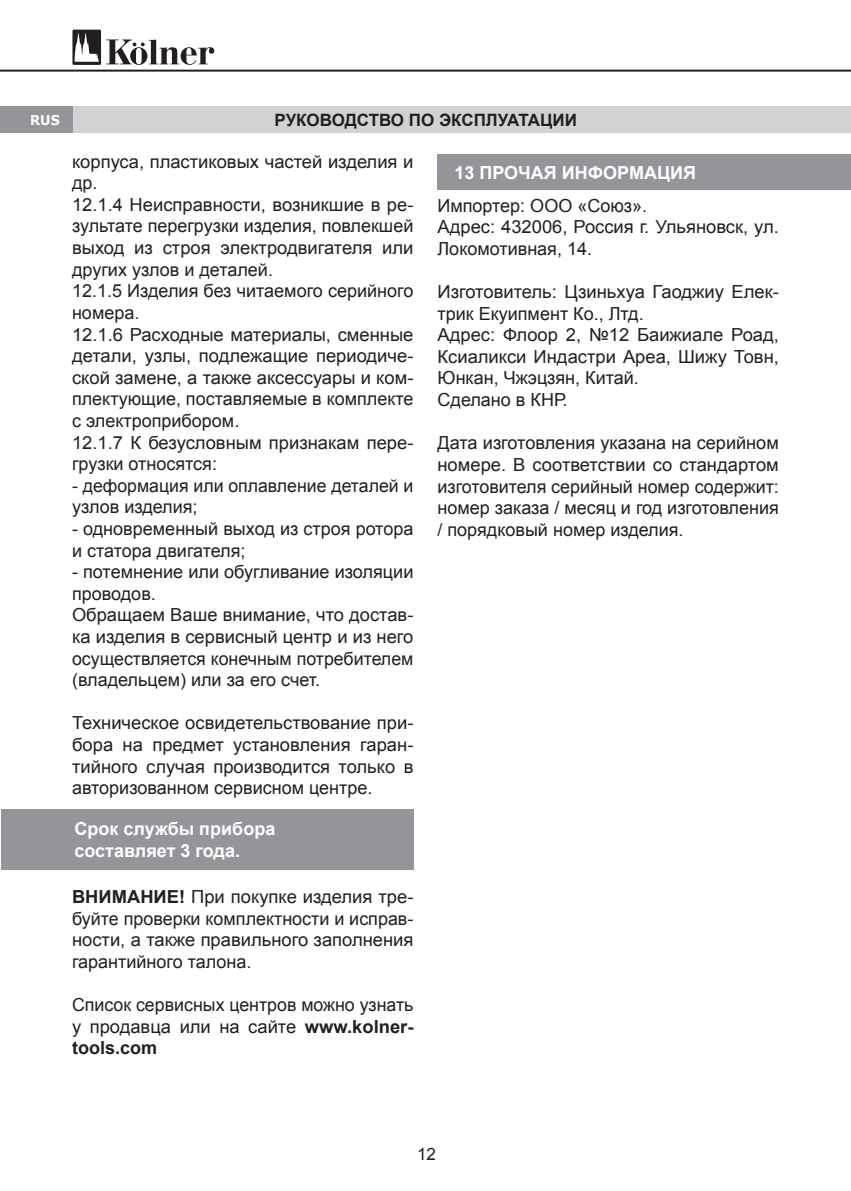
<style>
.page{position:relative;width:851px;height:1191px;background:#fff}
.page>*{position:absolute;margin:0;border:0;box-sizing:border-box;transform-origin:0 0}
.t1{font:18px/21.6px "Arial";color:#231f20}
.t2{font:700 18px/21.6px "Arial";color:#fff}
.t3{font:700 17px "Arial";color:#231f20}
.t4{font:17px "Arial";color:#231f20}
.t5{font:700 13.6px "Verdana";color:#fff;scale:.95 1}
.s1{font-weight:700}
</style>
<div class="page">
<svg style="left:850px;top:107px;width:1px;height:26px"></svg>
<div style="left:1px;top:107px;width:849px;height:26px;background:#d1d2d4"></div>
<hr style="left:0;top:70px;width:850px;height:2px;background:#231f20">
<div style="left:0;top:107px;width:72px;height:26px;background:#939598"></div>
<svg style="left:72px;top:30px;width:142px;height:35px"></svg>
<div style="left:1px;top:809px;width:412px;height:61px;background:#939598"></div>
<div style="left:437px;top:154px;width:413px;height:36px;background:#939598"></div>
<p class="t5" style="left:30px;top:110px;width:33px">RUS</p>
<p class="t3" style="left:274px;top:109px;width:304px">РУКОВОДСТВО ПО ЭКСПЛУАТАЦИИ</p>
<p class="t1" style="left:72px;top:151px;width:343px">корпуса, пластиковых частей изделия и др.<br>12.1.4 Неисправности, возникшие в ре&shy;зультате перегрузки изделия, повлекшей выход из строя электродвигателя или других узлов и деталей.<br>12.1.5 Изделия без читаемого серийного номера.<br>12.1.6 Расходные материалы, сменные детали, узлы, подлежащие периодиче&shy;ской замене, а также аксессуары и ком&shy;плектующие, поставляемые в комплекте с электроприбором.<br>12.1.7 К безусловным признакам пере&shy;грузки относятся:</p>
<p class="t1" style="left:72px;top:475px;width:343px">- деформация или оплавление деталей и узлов изделия;</p>
<p class="t1" style="left:72px;top:518px;width:343px">- одновременный выход из строя ротора и статора двигателя;</p>
<p class="t1" style="left:72px;top:561px;width:343px">- потемнение или обугливание изоляции проводов.<br>Обращаем Ваше внимание, что достав&shy;ка изделия в сервисный центр и из него осуществляется конечным потребителем (владельцем) или за его счет.</p>
<p class="t1" style="left:72px;top:712px;width:343px;text-align:justify">Техническое освидетельствование при&shy;бора на предмет установления гаран&shy;тийного случая производится только в авторизованном сервисном центре.</p>
<p class="t2" style="left:74px;top:819px;width:202px">Срок службы прибора составляет 3 года.</p>
<p class="t1" style="left:72px;top:886px;width:343px;text-align:justify"><span class="s1">ВНИМАНИЕ!</span> При покупке изделия тре&shy;буйте проверки комплектности и исправ&shy;ности, а также правильного заполнения гарантийного талона.</p>
<p class="t1" style="left:72px;top:994px;width:343px;text-align:justify">Список сервисных центров можно узнать у продавца или на сайте <span class="s1">www.kolner&shy;tools.com</span></p>
<p class="t2" style="left:454px;top:162px;width:243px">13 ПРОЧАЯ ИНФОРМАЦИЯ</p>
<p class="t1" style="left:437px;top:195px;width:343px">Импортер: ООО «Союз».<br>Адрес: 432006, Россия г. Ульяновск, ул.<br>Локомотивная, 14.</p>
<p class="t1" style="left:437px;top:281px;width:343px">Изготовитель: Цзиньхуа Гаоджиу Елек&shy;трик Екуипмент Ко., Лтд.<br>Адрес: Флоор 2, №12 Баижиале Роад,<br>Ксиаликси Индастри Ареа, Шижу Товн,<br>Юнкан, Чжэцзян, Китай.<br>Сделано в КНР.</p>
<p class="t1" style="left:437px;top:432px;width:343px;text-align:justify">Дата изготовления указана на серийном номере. В соответствии со стандартом изготовителя серийный номер содержит: номер заказа / месяц и год изготовления / порядковый номер изделия.</p>
<p class="t4" style="left:417px;top:1142px;width:20px">12</p>
</div>
